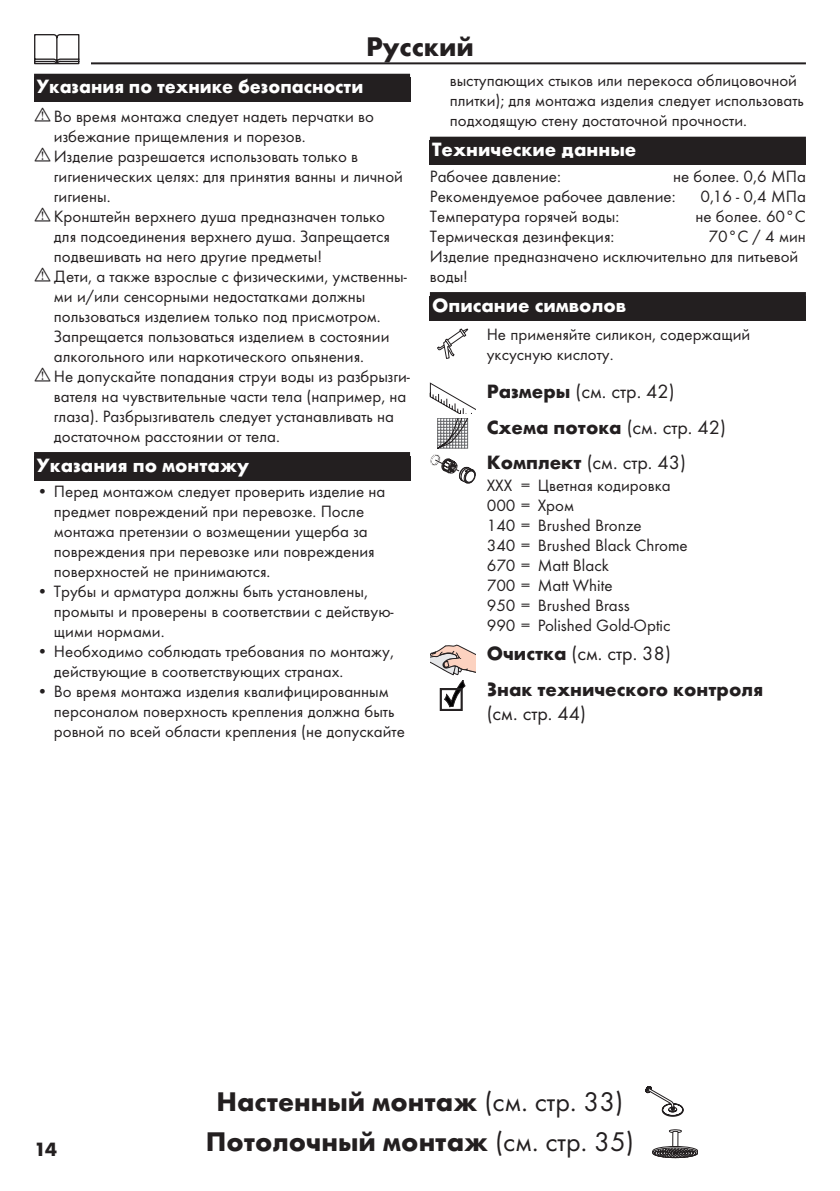
<style>
.page{position:relative;width:840px;height:1191px;background:#fff}
.page>*{position:absolute;margin:0;border:0;box-sizing:border-box;transform-origin:0 0}
.Montage_mit_Symbol_R{font:700 28px "Futura TOT";color:#231f20}
.Sprache_Rahmenwechse{font:700 28px "Futura TOT";color:#231f20}
.Ueberschrift_Grafik{font:700 20px/24px "Futura TOT";color:#231f20}
.Ueberschrift_RU{font:700 20px "Futura TOT";color:#fff}
.Ueberschrift_Grafik-2{font:20px "Futura TOT Boo";color:#231f20}
.Ueberschrift___RU{font:700 20px "Futura TOT";color:#fff;scale:.96 1}
.Ueberschrift_o_Absat{font:20px "Futura TOT Boo";color:#231f20}
.Farbe_RU{font:17px/20px "Futura TOT Boo";color:#231f20}
.Techn__Daten_RU{font:17px/20px "Futura TOT Boo";color:#231f20}
.Normaltext_Grafik_RU{font:17px/20px "Futura TOT Boo";color:#231f20}
.s1{font-family:"Futura TOT";font-weight:700}
.s2{font-family:"Futura TOT Boo";font-weight:400}
</style>
<div class="page">
<hr style="left:34px;top:62px;width:771px;height:2px;background:#231f20">
<div style="left:23px;top:34px;width:68px;height:34px;background:#fff"></div>
<svg style="left:34px;top:34px;width:45px;height:30px"></svg>
<svg style="left:645px;top:1086px;width:38px;height:30px"></svg>
<div style="left:34px;top:74px;width:376px;height:28px;background:#231f20"></div>
<div style="left:34px;top:452px;width:376px;height:28px;background:#231f20"></div>
<div style="left:429px;top:137px;width:376px;height:28px;background:#231f20"></div>
<div style="left:429px;top:292px;width:376px;height:28px;background:#231f20"></div>
<svg style="left:437px;top:328px;width:31px;height:31px"></svg>
<svg style="left:429px;top:383px;width:46px;height:100px"></svg>
<svg style="left:430px;top:645px;width:45px;height:65px"></svg>
<svg style="left:652px;top:1129px;width:45px;height:29px"></svg>
<p class="Sprache_Rahmenwechse" style="left:366px;top:29px;width:109px">Русский</p>
<p class="Ueberschrift___RU" style="left:36px;top:74px;width:342px">Указания по технике безопасности</p>
<p class="Farbe_RU" style="left:54px;top:106px;width:321px">Во время монтажа следует надеть перчатки во избежание прищемления и порезов.</p>
<p class="Farbe_RU" style="left:54px;top:146px;width:350px">Изделие разрешается использовать только в гигиенических целях: для принятия ванны и личной гигиены.</p>
<p class="Farbe_RU" style="left:54px;top:206px;width:337px">Кронштейн верхнего душа предназначен только для подсоединения верхнего душа. Запрещается подвешивать на него другие предметы!</p>
<p class="Farbe_RU" style="left:54px;top:266px;width:354px">Дети, а также взрослые с физическими, умственны&shy;ми и/или сенсорными недостатками должны пользоваться изделием только под присмотром.<br>Запрещается пользоваться изделием в состоянии алкогольного или наркотического опьянения.</p>
<p class="Farbe_RU" style="left:54px;top:366px;width:357px">Не допускайте попадания струи воды из разбрызги&shy;вателя на чувствительные части тела (например, на глаза). Разбрызгиватель следует устанавливать на достаточном расстоянии от тела.</p>
<p class="Ueberschrift_RU" style="left:36px;top:452px;width:214px">Указания по монтажу</p>
<p class="Farbe_RU" style="left:54px;top:481px;width:333px;text-indent:-17px">• Перед монтажом следует проверить изделие на предмет повреждений при перевозке. После монтажа претензии о возмещении ущерба за повреждения при перевозке или повреждения поверхностей не принимаются.</p>
<p class="Farbe_RU" style="left:54px;top:581px;width:341px;text-indent:-17px">• Трубы и арматура должны быть установлены, промыты и проверены в соответствии с действую&shy;щими нормами.</p>
<p class="Farbe_RU" style="left:54px;top:641px;width:341px;text-indent:-17px">• Необходимо соблюдать требования по монтажу, действующие в соответствующих странах.</p>
<p class="Farbe_RU" style="left:54px;top:681px;width:352px;text-indent:-17px">• Во время монтажа изделия квалифицированным персоналом поверхность крепления должна быть ровной по всей области крепления (не допускайте</p>
<p class="Farbe_RU" style="left:449px;top:71px;width:355px">выступающих стыков или перекоса облицовочной плитки); для монтажа изделия следует использовать подходящую стену достаточной прочности.</p>
<p class="Ueberschrift_RU" style="left:432px;top:137px;width:205px">Технические данные</p>
<p class="Techn__Daten_RU" style="left:429px;top:166px;width:132px">Рабочее давление:</p>
<p class="Techn__Daten_RU" style="left:429px;top:166px;width:377px;text-indent:243px">не более. 0,6 МПа<br>Рекомендуемое рабочее давление:</p>
<p class="Techn__Daten_RU" style="left:700px;top:186px;width:107px">0,16 - 0,4 МПа</p>
<p class="Techn__Daten_RU" style="left:429px;top:206px;width:191px">Температура горячей воды:</p>
<p class="Techn__Daten_RU" style="left:695px;top:206px;width:112px">не более. 60°C</p>
<p class="Techn__Daten_RU" style="left:429px;top:226px;width:186px">Термическая дезинфекция:</p>
<p class="Techn__Daten_RU" style="left:708px;top:226px;width:99px">70°C / 4 мин</p>
<p class="Techn__Daten_RU" style="left:429px;top:246px;width:370px">Изделие предназначено исключительно для питьевой воды!</p>
<p class="Ueberschrift_RU" style="left:432px;top:292px;width:195px">Описание символов</p>
<p class="Normaltext_Grafik_RU" style="left:486px;top:324px;width:265px">Не применяйте силикон, содержащий уксусную кислоту.</p>
<p class="Ueberschrift_Grafik-2" style="left:486px;top:380px;width:189px"><span class="s1">Размеры</span> (см. стр. 42)</p>
<p class="Ueberschrift_Grafik" style="left:486px;top:414px;width:241px">Схема потока <span class="s2">(см. стр. 42)</span></p>
<p class="Ueberschrift_o_Absat" style="left:486px;top:450px;width:201px"><span class="s1">Κомплеκт</span> (см. стр. 43)</p>
<p class="Farbe_RU" style="left:486px;top:475px;width:202px">XXX = Цветная кодировка<br>000 = Xром<br>140 = Brushed Bronze<br>340 = Brushed Black Chrome<br>670 = Matt Black<br>700 = Matt White<br>950 = Brushed Brass<br>990 = Polished Gold-Optic</p>
<p class="Ueberschrift_Grafik-2" style="left:486px;top:642px;width:185px"><span class="s1">Очистка</span> (см. стр. 38)</p>
<p class="Ueberschrift_Grafik" style="left:486px;top:676px;width:278px">Знак технического контроля <span class="s2">(см. стр. 44)</span></p>
<p class="Ueberschrift_Grafik" style="left:34px;top:1136px;width:24px">14</p>
<p class="Montage_mit_Symbol_R" style="left:216px;top:1084px;width:408px">Настенный монтаж <span class="s2">(см. стр. 33)</span></p>
<p class="Montage_mit_Symbol_R" style="left:206px;top:1124px;width:429px">Потолочный монтаж <span class="s2">(см. стр. 35)</span></p>
</div>
